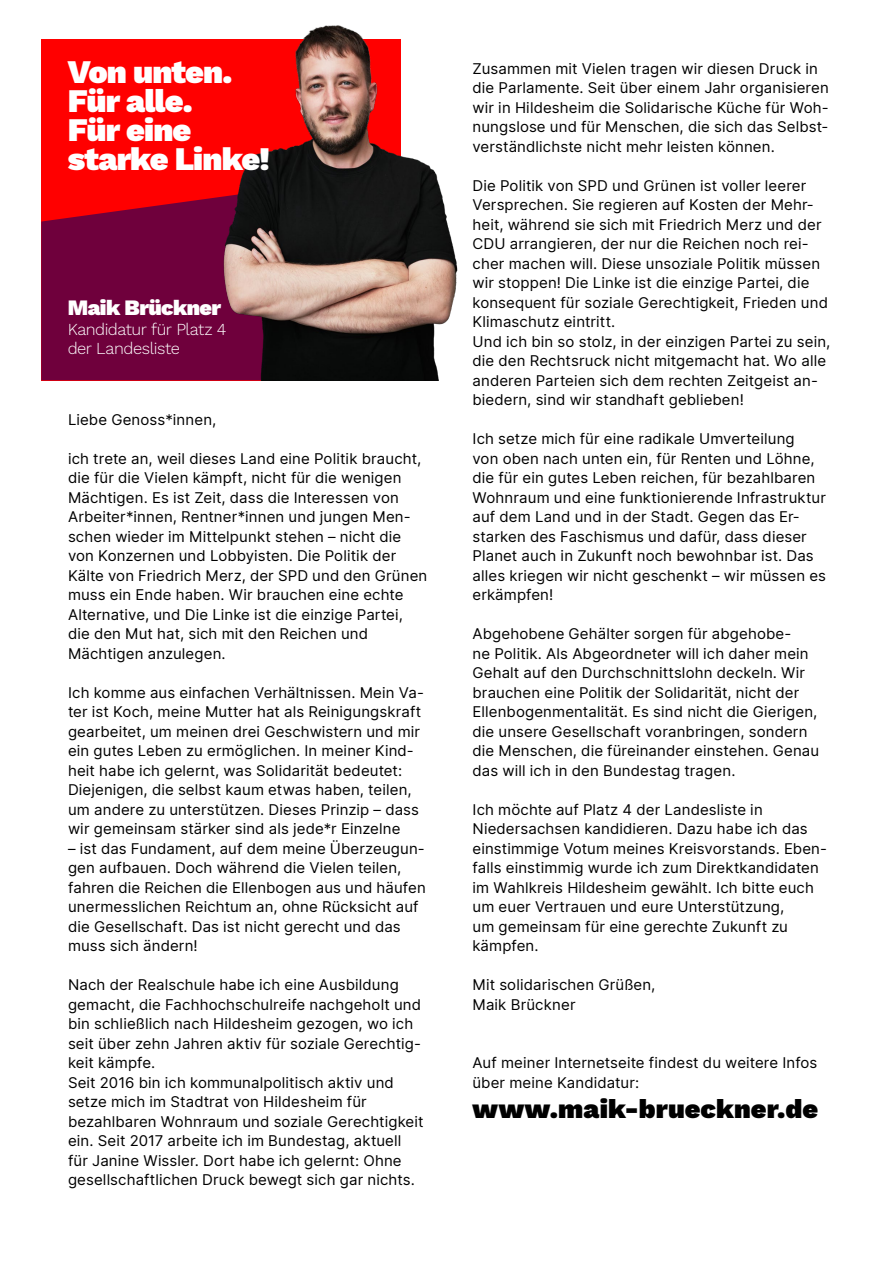
<style>
.page{position:relative;width:893px;height:1263px;background:#fff}
.page>*{position:absolute;margin:0;border:0;box-sizing:border-box;transform-origin:0 0}
.t1{font:900 32.4px/29.1px "Work Sans";letter-spacing:-.025em;color:#fff}
.t2{font:900 27px "Work Sans";letter-spacing:.005em;color:#000}
.t3{font:900 21.6px "Work Sans";letter-spacing:-.02em;color:#fff}
.t4{font:300 16.5px/19.5px "Work Sans";letter-spacing:-.03em;color:#fff}
.t5{font:15px/19.5px "Inter";letter-spacing:.01em;color:#000}
</style>
<div class="page">
<div style="left:41px;top:39px;width:360px;height:341px;background:#f00"></div>
<svg style="left:41px;top:198px;width:168px;height:182px;background:#7a0037"></svg>
<img style="left:209px;top:25px;width:249px;height:355px">
<h1 class="t1" style="left:68px;top:56px;width:204px">Von unten.<br>Für alle.<br>Für eine starke Linke!</h1>
<h3 class="t3" style="left:68px;top:291px;width:155px">Maik Brückner</h3>
<p class="t4" style="left:68px;top:319px;width:160px">Kandidatur für Platz 4 der Landesliste</p>
<p class="t5" style="left:68px;top:409px;width:150px">Liebe Genoss*innen,</p>
<p class="t5" style="left:68px;top:448px;width:361px">ich trete an, weil dieses Land eine Politik braucht, die für die Vielen kämpft, nicht für die wenigen Mächtigen. Es ist Zeit, dass die Interessen von Arbeiter*innen, Rentner*innen und jungen Men&shy;schen wieder im Mittelpunkt stehen – nicht die von Konzernen und Lobbyisten. Die Politik der Kälte von Friedrich Merz, der SPD und den Grünen muss ein Ende haben. Wir brauchen eine echte Alternative, und Die Linke ist die einzige Partei, die den Mut hat, sich mit den Reichen und Mächtigen anzulegen.</p>
<p class="t5" style="left:68px;top:682px;width:357px">Ich komme aus einfachen Verhältnissen. Mein Va&shy;ter ist Koch, meine Mutter hat als Reinigungskraft gearbeitet, um meinen drei Geschwistern und mir ein gutes Leben zu ermöglichen. In meiner Kind&shy;heit habe ich gelernt, was Solidarität bedeutet:<br>Diejenigen, die selbst kaum etwas haben, teilen, um andere zu unterstützen. Dieses Prinzip – dass wir gemeinsam stärker sind als jede*r Einzelne</p>
<p class="t5" style="left:68px;top:838px;width:359px">– ist das Fundament, auf dem meine Überzeugun&shy;gen aufbauen. Doch während die Vielen teilen, fahren die Reichen die Ellenbogen aus und häufen unermesslichen Reichtum an, ohne Rücksicht auf die Gesellschaft. Das ist nicht gerecht und das muss sich ändern!</p>
<p class="t5" style="left:68px;top:974px;width:357px">Nach der Realschule habe ich eine Ausbildung gemacht, die Fachhochschulreife nachgeholt und bin schließlich nach Hildesheim gezogen, wo ich seit über zehn Jahren aktiv für soziale Gerechtig&shy;keit kämpfe.<br>Seit 2016 bin ich kommunalpolitisch aktiv und setze mich im Stadtrat von Hildesheim für bezahlbaren Wohnraum und soziale Gerechtigkeit ein. Seit 2017 arbeite ich im Bundestag, aktuell für Janine Wissler. Dort habe ich gelernt: Ohne gesellschaftlichen Druck bewegt sich gar nichts.</p>
<p class="t5" style="left:472px;top:58px;width:358px">Zusammen mit Vielen tragen wir diesen Druck in die Parlamente. Seit über einem Jahr organisieren wir in Hildesheim die Solidarische Küche für Woh&shy;nungslose und für Menschen, die sich das Selbst&shy;verständlichste nicht mehr leisten können.</p>
<p class="t5" style="left:472px;top:175px;width:359px">Die Politik von SPD und Grünen ist voller leerer Versprechen. Sie regieren auf Kosten der Mehr&shy;heit, während sie sich mit Friedrich Merz und der CDU arrangieren, der nur die Reichen noch rei&shy;cher machen will. Diese unsoziale Politik müssen wir stoppen! Die Linke ist die einzige Partei, die konsequent für soziale Gerechtigkeit, Frieden und Klimaschutz eintritt.<br>Und ich bin so stolz, in der einzigen Partei zu sein, die den Rechtsruck nicht mitgemacht hat. Wo alle anderen Parteien sich dem rechten Zeitgeist an&shy;biedern, sind wir standhaft geblieben!</p>
<p class="t5" style="left:472px;top:428px;width:355px">Ich setze mich für eine radikale Umverteilung<br>von oben nach unten ein, für Renten und Löhne, die für ein gutes Leben reichen, für bezahlbaren Wohnraum und eine funktionierende Infrastruktur auf dem Land und in der Stadt. Gegen das Er&shy;starken des Faschismus und dafür, dass dieser Planet auch in Zukunft noch bewohnbar ist. Das alles kriegen wir nicht geschenkt – wir müssen es erkämpfen!</p>
<p class="t5" style="left:472px;top:623px;width:348px">Abgehobene Gehälter sorgen für abgehobe-<br>ne Politik. Als Abgeordneter will ich daher mein Gehalt auf den Durchschnittslohn deckeln. Wir brauchen eine Politik der Solidarität, nicht der Ellenbogenmentalität. Es sind nicht die Gierigen, die unsere Gesellschaft voranbringen, sondern die Menschen, die füreinander einstehen. Genau das will ich in den Bundestag tragen.</p>
<p class="t5" style="left:472px;top:799px;width:356px">Ich möchte auf Platz 4 der Landesliste in Niedersachsen kandidieren. Dazu habe ich das einstimmige Votum meines Kreisvorstands. Eben&shy;falls einstimmig wurde ich zum Direktkandidaten im Wahlkreis Hildesheim gewählt. Ich bitte euch um euer Vertrauen und eure Unterstützung,<br>um gemeinsam für eine gerechte Zukunft zu kämpfen.</p>
<p class="t5" style="left:472px;top:974px;width:184px">Mit solidarischen Grüßen,<br>Maik Brückner</p>
<p class="t5" style="left:472px;top:1052px;width:346px">Auf meiner Internetseite findest du weitere Infos über meine Kandidatur:</p>
<h2 class="t2" style="left:472px;top:1088px;width:347px">www.maik-brueckner.de</h2>
</div>
